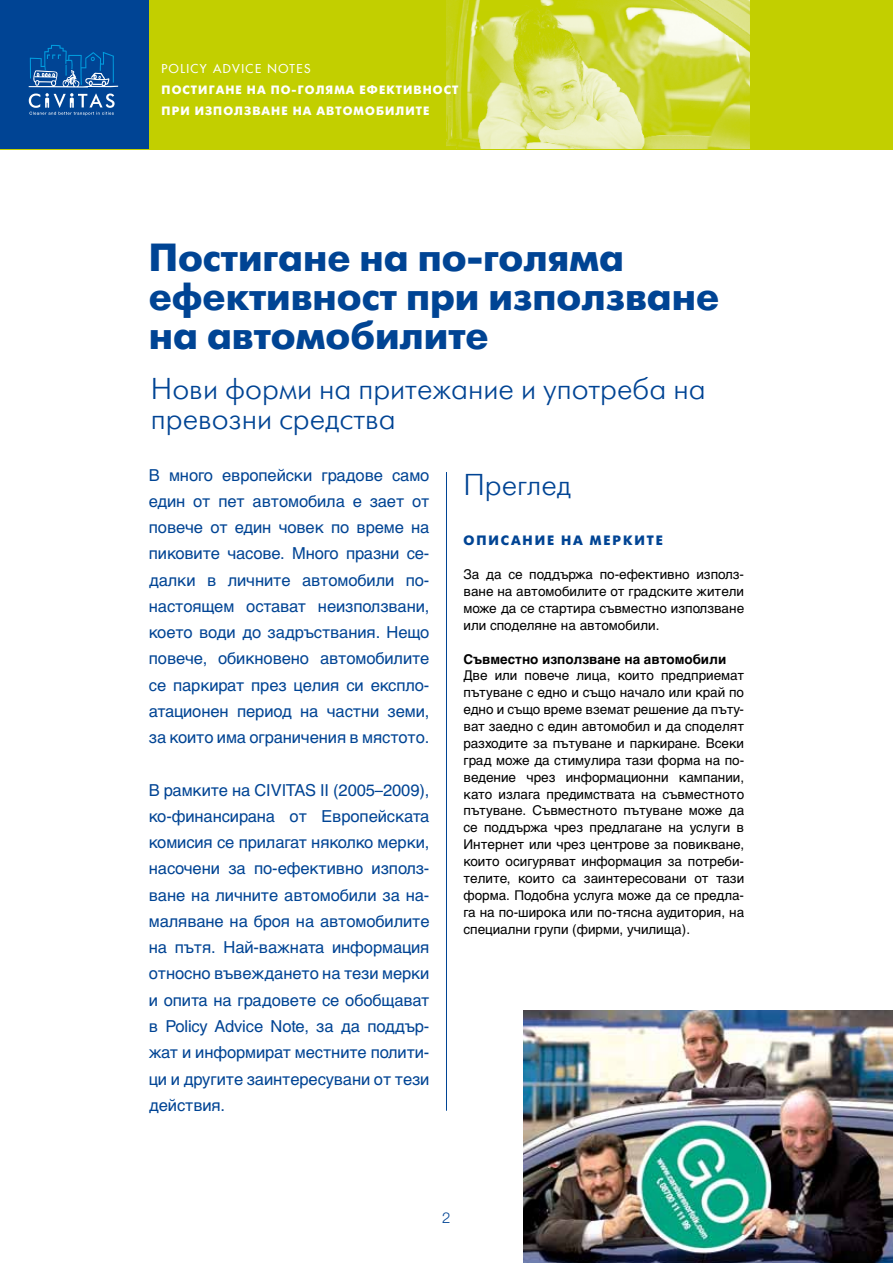
<style>
.page{position:relative;width:893px;height:1263px;background:#fff}
.page>*{position:absolute;margin:0;border:0;box-sizing:border-box;transform-origin:0 0}
.t1{font:700 39px/39px "Futura Futuris";color:#004494}
.t2{font:300 30px/30px "Futura Futuris";color:#004494}
.t3{font:16.5px/26.2px "Helvetica Cyr Upright";letter-spacing:-.005em;color:#004494;text-align:justify}
.t4{font:300 15px "Helvetica Neue LT Pro";color:#004494}
.t5{font:13.5px/16.8px "Helvetica Cyr Upright";color:#000;text-align:justify}
.t6{font:700 13.5px "Helvetica Cyr";color:#000}
.t7{font:700 13.5px "Futura Futuris";color:#004494}
.t8{font:700 12px/21px "Futura Futuris";letter-spacing:.09em;color:#fff}
.t9{font:500 12px "Futura Com";letter-spacing:.12em;color:#fff}
</style>
<div class="page">
<div style="left:0;top:0;width:893px;height:149px;background:#c2cf00"></div>
<div style="left:0;top:0;width:149px;height:149px;background:#004494"></div>
<svg style="left:29px;top:45px;width:89px;height:70px"></svg>
<img style="left:446px;top:0;width:304px;height:149px">
<hr style="left:892px;top:0;width:1px;height:149px;background:#004494">
<hr style="left:446px;top:472px;width:1px;height:639px;background:#004494">
<img style="left:523px;top:1011px;width:370px;height:252px">
<p class="t9" style="left:162px;top:60px;width:150px">POLICY ADVICE NOTES</p>
<p class="t8" style="left:162px;top:80px;width:298px">Постигане на по-голяма ефективност при използване на автомобилите</p>
<h1 class="t1" style="left:149px;top:238px;width:572px">Постигане на по-голяма ефективност при използване на автомобилите</h1>
<h2 class="t2" style="left:151px;top:375px;width:556px">Нови форми на притежание и употреба на превозни средства</h2>
<p class="t3" style="left:149px;top:462px;width:282px">В много европейски градове само един от пет автомобила е зает от повече от един човек по време на пиковите часове. Много празни се&shy;далки в личните автомобили по&shy;настоящем остават неизползвани, което води до задръствания. Нещо повече, обикновено автомобилите се паркират през целия си експло&shy;атационен период на частни земи, за които има ограничения в мястото.</p>
<p class="t3" style="left:149px;top:777px;width:282px">В рамките на CIVITAS II (2005–2009), ко-финансирана от Европейската комисия се прилагат няколко мерки, насочени за по-ефективно използ&shy;ване на личните автомобили за на&shy;маляване на броя на автомобилите на пътя. Най-важната информация относно въвеждането на тези мерки и опита на градовете се обобщават в Policy Advice Note, за да поддър&shy;жат и информират местните полити&shy;ци и другите заинтересувани от тези действия.</p>
<h2 class="t2" style="left:463px;top:471px;width:109px">Преглед</h2>
<p class="t7" style="left:463px;top:533px;width:37px">ОПИСАНИЕ</p>
<p class="t7" style="left:561px;top:533px;width:12px">НА</p>
<p class="t7" style="left:590px;top:533px;width:12px">МЕРКИТЕ</p>
<p class="t5" style="left:463px;top:566px;width:282px">За да се поддържа по-ефективно използ&shy;ване на автомобилите от градските жители може да се стартира съвместно използване или споделяне на автомобили.</p>
<p class="t6" style="left:463px;top:651px;width:264px">Съвместно използване на автомобили</p>
<p class="t5" style="left:463px;top:667px;width:282px">Две или повече лица, които предприемат пътуване с едно и също начало или край по едно и също време вземат решение да пъту&shy;ват заедно с един автомобил и да споделят разходите за пътуване и паркиране. Всеки град може да стимулира тази форма на по&shy;ведение чрез информационни кампании, като излага предимствата на съвместното пътуване. Съвместното пътуване може да се поддържа чрез предлагане на услуги в Интернет или чрез центрове за повикване, които осигуряват информация за потреби&shy;телите, които са заинтересовани от тази форма. Подобна услуга може да се предла&shy;га на по-широка или по-тясна аудитория, на специални групи (фирми, училища).</p>
<p class="t4" style="left:442px;top:1208px;width:10px">2</p>
</div>
